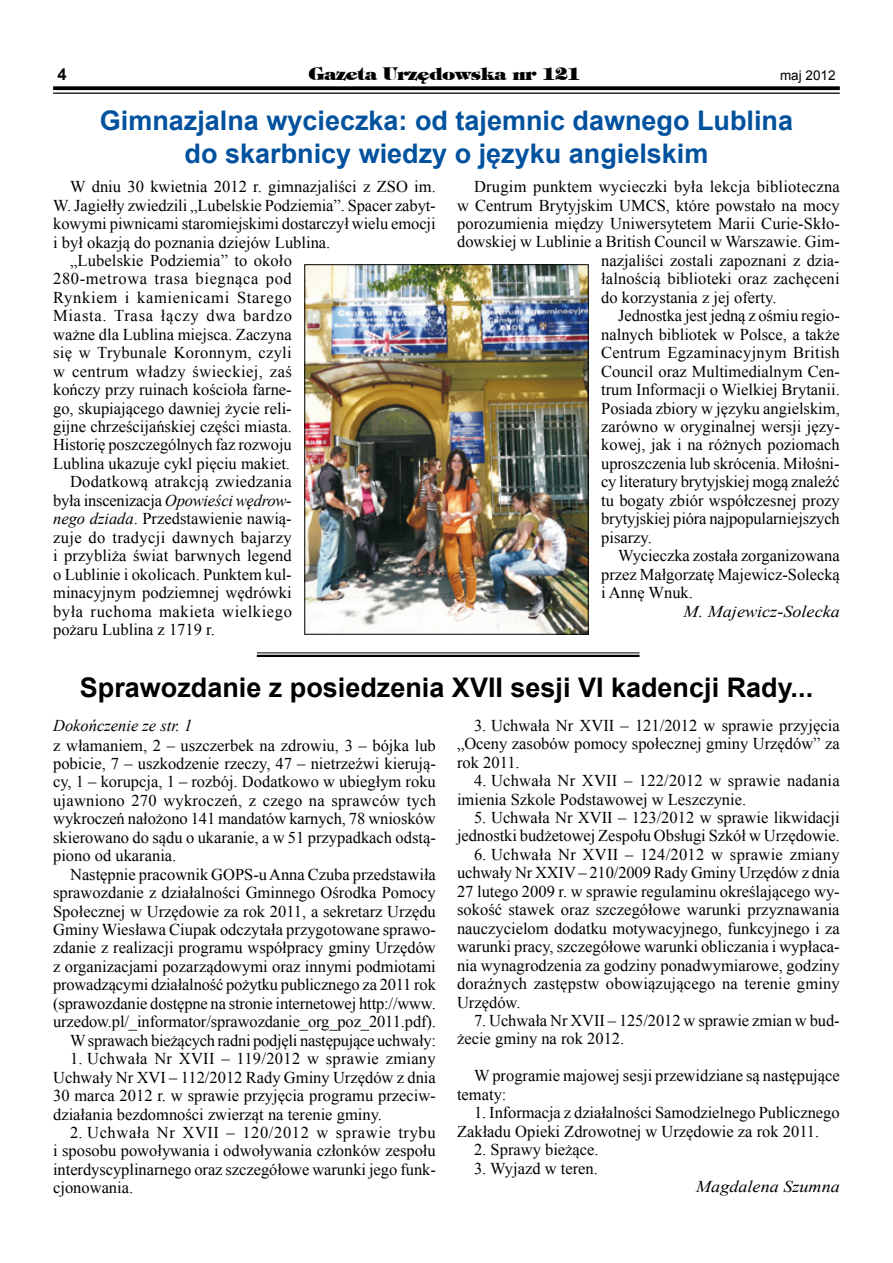
<style>
.page{position:relative;width:893px;height:1263px;background:#fff}
.page>*{position:absolute;margin:0;border:0;box-sizing:border-box;transform-origin:0 0}
.t1{font:700 27px/32.4px "Arial";color:#00519e;text-align:center}
.t2{font:700 27px "Arial";color:#000}
.t3{font:18px "Timpani Heavypl";color:#000}
.t4{font:16.5px/18.5px "Times New Roman";color:#000;text-align:justify}
.t5{font:16.5px "Times New Roman";letter-spacing:.02em;color:#000}
.t6{font:16.5px "Times New Roman";letter-spacing:.035em;color:#000}
.t7{font:16.5px "Times New Roman";letter-spacing:.045em;color:#000}
.t8{font:italic 16.5px "Times New Roman";color:#000;scale:1.1 1}
.t9{font:16.5px "Times New Roman";letter-spacing:.025em;color:#000}
.t10{font:italic 16.5px "Times New Roman";color:#000}
.t11{font:700 16.5px "Arial";color:#000}
.t12{font:13.5px "Arial";color:#000}
.s1{font-style:italic}
</style>
<div class="page">
<svg style="left:53px;top:86px;width:787px;height:4px;background:#141414"></svg>
<hr style="left:53px;top:93px;width:787px;height:1px;background:#000">
<img style="left:307px;top:266px;width:279px;height:366px">
<div style="left:305px;top:264px;width:283px;height:370px;border:1px solid #000"></div>
<hr style="left:257px;top:652px;width:382px;height:1px;background:#000">
<hr style="left:257px;top:655px;width:382px;height:2px;background:#000">
<p class="t11" style="left:57px;top:63px;width:11px">4</p>
<p class="t3" style="left:308px;top:61px;width:273px">Gazeta Urzêdowska nr 121</p>
<p class="t12" style="left:780px;top:66px;width:57px">maj 2012</p>
<h1 class="t1" style="left:100px;top:105px;width:695px">Gimnazjalna wycieczka: od tajemnic dawnego Lublina do skarbnicy wiedzy o języku angielskim</h1>
<p class="t4" style="left:70px;top:177px;width:367px">W dniu 30 kwietnia 2012 r. gimnazjaliści z ZSO im.</p>
<p class="t4" style="left:53px;top:196px;width:384px">W. Jagiełły zwiedzili „Lubelskie Podziemia”. Spacer zabyt-</p>
<p class="t4" style="left:53px;top:214px;width:384px">kowymi piwnicami staromiejskimi dostarczył wielu emocji</p>
<p class="t4" style="left:53px;top:232px;width:279px">i był okazją do poznania dziejów Lublina.</p>
<p class="t4" style="left:70px;top:251px;width:223px">„Lubelskie Podziemia” to około</p>
<p class="t6" style="left:53px;top:268px;width:240px">280-metrowa trasa biegnąca pod</p>
<p class="t7" style="left:53px;top:286px;width:240px">Rynkiem i kamienicami Starego</p>
<p class="t7" style="left:53px;top:305px;width:240px">Miasta. Trasa łączy dwa bardzo</p>
<p class="t4" style="left:53px;top:325px;width:240px">ważne dla Lublina miejsca. Zaczyna</p>
<p class="t5" style="left:53px;top:342px;width:240px">się w Trybunale Koronnym, czyli</p>
<p class="t9" style="left:53px;top:360px;width:240px">w centrum władzy świeckiej, zaś</p>
<p class="t4" style="left:53px;top:380px;width:240px">kończy przy ruinach kościoła farne-</p>
<p class="t4" style="left:53px;top:399px;width:240px">go, skupiającego dawniej życie reli-</p>
<p class="t4" style="left:53px;top:417px;width:240px">gijne chrześcijańskiej części miasta.</p>
<p class="t4" style="left:53px;top:435px;width:240px">Historię poszczególnych faz rozwoju</p>
<p class="t4" style="left:53px;top:454px;width:238px">Lublina ukazuje cykl pięciu makiet.</p>
<p class="t4" style="left:70px;top:472px;width:223px">Dodatkową atrakcją zwiedzania</p>
<p class="t4" style="left:53px;top:491px;width:240px">była inscenizacja <span class="s1">Opowieści wędrow-</span></p>
<p class="t4" style="left:53px;top:509px;width:240px"><span class="s1">nego dziada</span>. Przedstawienie nawią-</p>
<p class="t5" style="left:53px;top:526px;width:240px">zuje do tradycji dawnych bajarzy</p>
<p class="t4" style="left:53px;top:546px;width:240px">i przybliża świat barwnych legend</p>
<p class="t4" style="left:53px;top:565px;width:240px">o Lublinie i okolicach. Punktem kul-</p>
<p class="t4" style="left:53px;top:583px;width:240px">minacyjnym podziemnej wędrówki</p>
<p class="t6" style="left:53px;top:600px;width:240px">była ruchoma makieta wielkiego</p>
<p class="t4" style="left:53px;top:620px;width:163px">pożaru Lublina z 1719 r.</p>
<p class="t4" style="left:474px;top:177px;width:367px">Drugim punktem wycieczki była lekcja biblioteczna</p>
<p class="t4" style="left:457px;top:196px;width:384px">w Centrum Brytyjskim UMCS, które powstało na mocy</p>
<p class="t4" style="left:457px;top:214px;width:384px">porozumienia między Uniwersytetem Marii Curie-Skło-</p>
<p class="t4" style="left:457px;top:232px;width:384px">dowskiej w Lublinie a British Council w Warszawie. Gim-</p>
<p class="t4" style="left:601px;top:251px;width:240px">nazjaliści zostali zapoznani z dzia-</p>
<p class="t4" style="left:601px;top:269px;width:240px">łalnością biblioteki oraz zachęceni</p>
<p class="t4" style="left:601px;top:288px;width:177px">do korzystania z jej oferty.</p>
<p class="t4" style="left:618px;top:306px;width:223px">Jednostka jest jedną z ośmiu regio-</p>
<p class="t4" style="left:601px;top:325px;width:240px">nalnych bibliotek w Polsce, a także</p>
<p class="t4" style="left:601px;top:343px;width:240px">Centrum Egzaminacyjnym British</p>
<p class="t4" style="left:601px;top:362px;width:240px">Council oraz Multimedialnym Cen-</p>
<p class="t4" style="left:601px;top:380px;width:240px">trum Informacji o Wielkiej Brytanii.</p>
<p class="t4" style="left:601px;top:398px;width:240px">Posiada zbiory w języku angielskim,</p>
<p class="t4" style="left:601px;top:417px;width:240px">zarówno w oryginalnej wersji języ-</p>
<p class="t4" style="left:601px;top:435px;width:240px">kowej, jak i na różnych poziomach</p>
<p class="t4" style="left:601px;top:454px;width:240px">uproszczenia lub skrócenia. Miłośni-</p>
<p class="t4" style="left:601px;top:472px;width:240px">cy literatury brytyjskiej mogą znaleźć</p>
<p class="t4" style="left:601px;top:491px;width:240px">tu bogaty zbiór współczesnej prozy</p>
<p class="t4" style="left:601px;top:509px;width:240px">brytyjskiej pióra najpopularniejszych</p>
<p class="t4" style="left:601px;top:528px;width:52px">pisarzy.</p>
<p class="t4" style="left:618px;top:546px;width:223px">Wycieczka została zorganizowana</p>
<p class="t4" style="left:601px;top:564px;width:240px">przez Małgorzatę Majewicz-Solecką</p>
<p class="t4" style="left:601px;top:583px;width:93px">i Annę Wnuk.</p>
<p class="t8" style="left:684px;top:600px;width:144px">M. Majewicz-Solecka</p>
<h1 class="t2" style="left:80px;top:669px;width:735px">Sprawozdanie z posiedzenia XVII sesji VI kadencji Rady...</h1>
<p class="t10" style="left:53px;top:714px;width:141px">Dokończenie ze str. 1</p>
<p class="t4" style="left:53px;top:735px;width:384px">z włamaniem, 2 – uszczerbek na zdrowiu, 3 – bójka lub pobicie, 7 – uszkodzenie rzeczy, 47 – nietrzeźwi kierują&shy;cy, 1 – korupcja, 1 – rozbój. Dodatkowo w ubiegłym roku ujawniono 270 wykroczeń, z czego na sprawców tych wykroczeń nałożono 141 mandatów karnych, 78 wniosków skierowano do sądu o ukaranie, a w 51 przypadkach odstą&shy;piono od ukarania.</p>
<p class="t4" style="left:53px;top:865px;width:384px;text-align:right">Następnie pracownik GOPS-u Anna Czuba przedstawiła sprawozdanie z działalności Gminnego Ośrodka Pomocy Społecznej w Urzędowie za rok 2011, a sekretarz Urzędu Gminy Wiesława Ciupak odczytała przygotowane sprawo&shy;zdanie z realizacji programu współpracy gminy Urzędów z organizacjami pozarządowymi oraz innymi podmiotami prowadzącymi działalność pożytku publicznego za 2011 rok (sprawozdanie dostępne na stronie internetowej http://www. urzedow.pl/_informator/sprawozdanie_org_poz_2011.pdf).<br>W sprawach bieżących radni podjęli następujące uchwały:</p>
<p class="t4" style="left:53px;top:1049px;width:384px;text-indent:17px">1. Uchwała Nr XVII – 119/2012 w sprawie zmiany Uchwały Nr XVI – 112/2012 Rady Gminy Urzędów z dnia 30 marca 2012 r. w sprawie przyjęcia programu przeciw&shy;działania bezdomności zwierząt na terenie gminy.</p>
<p class="t4" style="left:53px;top:1123px;width:384px;text-indent:17px">2. Uchwała Nr XVII – 120/2012 w sprawie trybu i sposobu powoływania i odwoływania członków zespołu interdyscyplinarnego oraz szczegółowe warunki jego funk&shy;cjonowania.</p>
<p class="t4" style="left:457px;top:716px;width:384px;text-indent:17px">3. Uchwała Nr XVII – 121/2012 w sprawie przyjęcia „Oceny zasobów pomocy społecznej gminy Urzędów” za rok 2011.</p>
<p class="t4" style="left:457px;top:771px;width:384px;text-indent:17px">4. Uchwała Nr XVII – 122/2012 w sprawie nadania imienia Szkole Podstawowej w Leszczynie.</p>
<p class="t4" style="left:457px;top:808px;width:384px;text-align:right">5. Uchwała Nr XVII – 123/2012 w sprawie likwidacji jednostki budżetowej Zespołu Obsługi Szkół w Urzędowie.</p>
<p class="t4" style="left:457px;top:845px;width:384px;text-indent:17px">6. Uchwała Nr XVII – 124/2012 w sprawie zmiany uchwały Nr XXIV – 210/2009 Rady Gminy Urzędów z dnia 27 lutego 2009 r. w sprawie regulaminu określającego wy&shy;sokość stawek oraz szczegółowe warunki przyznawania nauczycielom dodatku motywacyjnego, funkcyjnego i za warunki pracy, szczegółowe warunki obliczania i wypłaca&shy;nia wynagrodzenia za godziny ponadwymiarowe, godziny doraźnych zastępstw obowiązującego na terenie gminy Urzędów.</p>
<p class="t4" style="left:457px;top:1011px;width:384px;text-indent:17px">7. Uchwała Nr XVII – 125/2012 w sprawie zmian w bud&shy;żecie gminy na rok 2012.</p>
<p class="t4" style="left:457px;top:1066px;width:384px;text-indent:17px">W programie majowej sesji przewidziane są następujące tematy:</p>
<p class="t4" style="left:457px;top:1103px;width:384px;text-indent:17px">1. Informacja z działalności Samodzielnego Publicznego<br>Zakładu Opieki Zdrowotnej w Urzędowie za rok 2011.</p>
<p class="t4" style="left:474px;top:1140px;width:126px">2. Sprawy bieżące.</p>
<p class="t4" style="left:474px;top:1158px;width:125px">3. Wyjazd w teren.</p>
<p class="t8" style="left:696px;top:1175px;width:132px">Magdalena Szumna</p>
</div>
